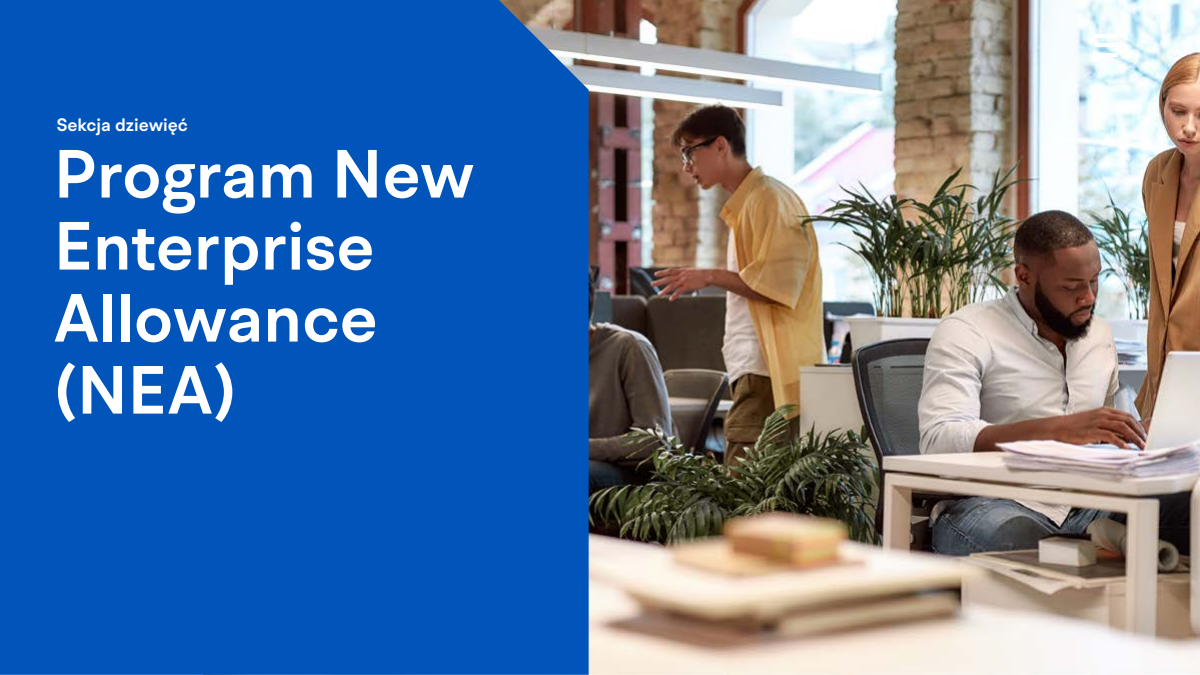
<style>
.page{position:relative;width:1200px;height:675px;background:#fff}
.page>*{position:absolute;margin:0;border:0;box-sizing:border-box;transform-origin:0 0}
.t1{font:600 68px/72px "BR Hendrix";color:#fff}
.t2{font:600 18px "BR Hendrix";color:#fff}
.t3{font:300 14px "BR Hendrix";color:#fff}
</style>
<div class="page">
<img style="left:589px;top:0;width:611px;height:675px">
<div style="left:0;top:0;width:589px;height:675px;background:#0054ba"></div>
<hr style="left:1095px;top:34px;width:23px;height:3px;background:#fff">
<hr style="left:1095px;top:44px;width:23px;height:3px;background:#fff">
<hr style="left:1095px;top:53px;width:23px;height:4px;background:#fff">
<p class="t2" style="left:57px;top:114px;width:133px">Sekcja dziewięć</p>
<p class="t1" style="left:57px;top:139px;width:330px">Investing in he time of Covid</p>
<p class="t1" style="left:54px;top:139px;width:422px">Program New<br>Enterprise<br>Allowance (NEA)</p>
<p class="t3" style="left:57px;top:391px;width:15px">xx</p>
</div>
